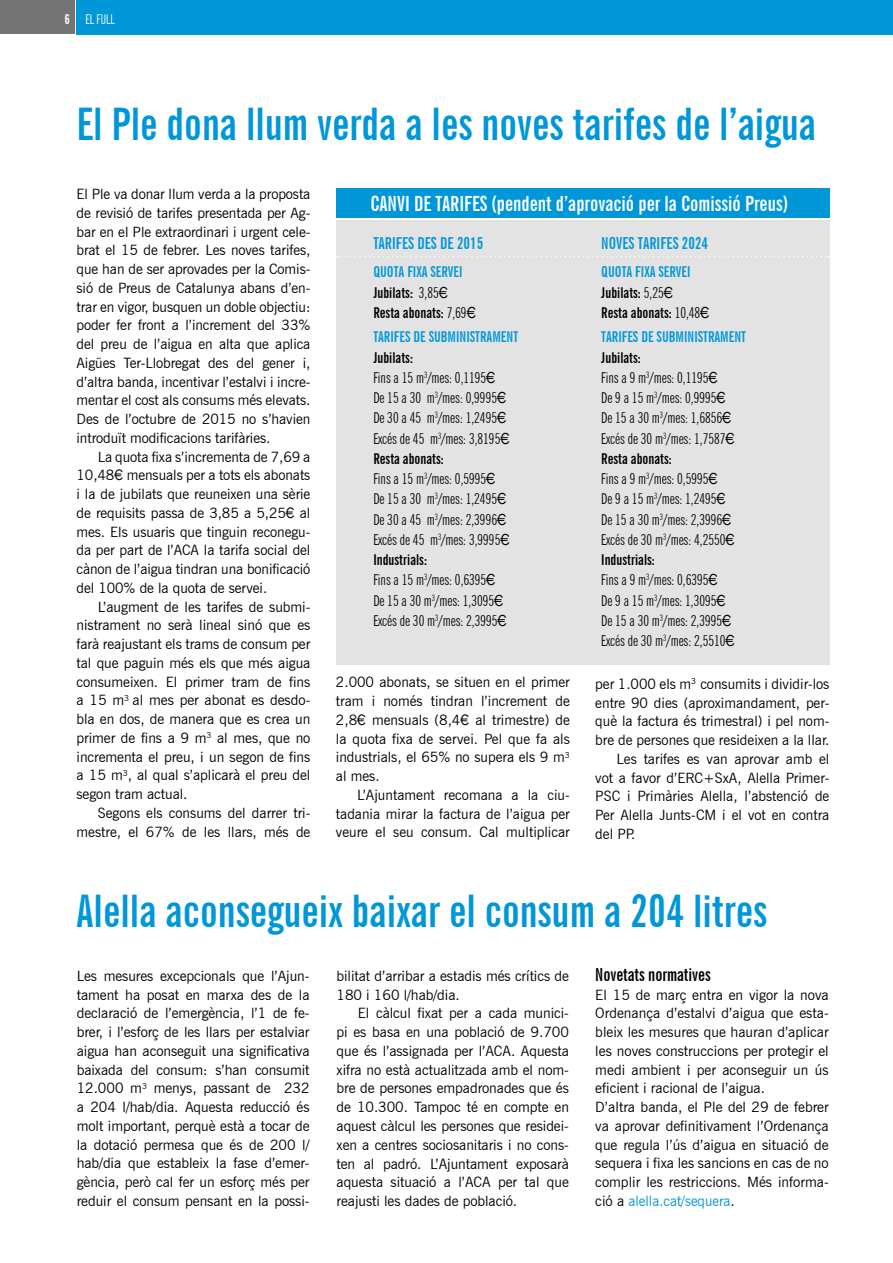
<style>
.page{position:relative;width:893px;height:1263px;background:#fff}
.page>*{position:absolute;margin:0;border:0;box-sizing:border-box;transform-origin:0 0}
.t1{font:700 extra-condensed 45px "News Gothic BT";color:#0097d9}
.t2{font:700 extra-condensed 21px "News Gothic BT";color:#fff}
.t3{font:700 extra-condensed 18px "News Gothic BT";letter-spacing:-.005em;color:#000}
.t4{font:700 extra-condensed 16.5px "News Gothic BT";color:#0097d9}
.t5{font:extra-condensed 15px/20.2px "News Gothic BT";color:#000}
.t6{font:700 extra-condensed 15px/20.2px "News Gothic BT";color:#000}
.t7{font:700 extra-condensed 15px "News Gothic BT";color:#0097d9}
.t8{font:14.25px/18.8px "News Gothic BT";color:#000;text-align:justify}
.t9{font:extra-condensed 13.5px "News Gothic BT";color:#fff}
.s1{font-weight:700}
.s2{font-family:"News Gothic"}
.s3{color:#0097d9}
.s4{font-weight:400}
.s5{font-family:"News Gothic";font-weight:400;font-stretch:normal}
.s6{font-family:"News Gothic";font-stretch:normal}
</style>
<div class="page">
<div style="left:0;top:0;width:75px;height:34px;background:#757474"></div>
<div style="left:77px;top:0;width:816px;height:34px;background:#0097d9"></div>
<div style="left:336px;top:221px;width:493px;height:444px;background:#e3e3e3"></div>
<div style="left:336px;top:188px;width:493px;height:30px;background:#0097d9"></div>
<svg style="left:337px;top:256px;width:492px;height:1px"></svg>
<p class="t9" style="left:64px;top:11px;width:52px"><span class="s1">6</span> EL FULL</p>
<h1 class="t1" style="left:77px;top:97px;width:741px">El Ple dona llum verda a les noves tarifes de l’aigua</h1>
<p class="t8" style="left:77px;top:184px;width:235px">El Ple va donar llum verda a la proposta de revisió de tarifes presentada per Ag&shy;bar en el Ple extraordinari i urgent cele&shy;brat el 15 de febrer. Les noves tarifes, que han de ser aprovades per la Comis&shy;sió de Preus de Catalunya abans d’en&shy;trar en vigor, busquen un doble objectiu: poder fer front a l’increment del 33% del preu de l’aigua en alta que aplica Aigües Ter-Llobregat des del gener i, d’altra banda, incentivar l’estalvi i incre&shy;mentar el cost als consums més elevats.<br>Des de l’octubre de 2015 no s’havien introduït modificacions tarifàries.</p>
<p class="t8" style="left:77px;top:447px;width:235px;text-indent:21px">La quota fixa s’incrementa de 7,69 a 10,48<span class="s2">€</span> mensuals per a tots els abonats i la de jubilats que reuneixen una sèrie de requisits passa de 3,85 a 5,25<span class="s2">€</span> al mes. Els usuaris que tinguin reconegu&shy;da per part de l’ACA la tarifa social del cànon de l’aigua tindran una bonificació del 100% de la quota de servei.</p>
<p class="t8" style="left:77px;top:597px;width:235px;text-indent:21px">L’augment de les tarifes de submi&shy;nistrament no serà lineal sinó que es farà reajustant els trams de consum per tal que paguin més els que més aigua consumeixen. El primer tram de fins a 15 m<sup>3</sup> al mes per abonat es desdo&shy;bla en dos, de manera que es crea un primer de fins a 9 m<sup>3</sup> al mes, que no incrementa el preu, i un segon de fins a 15 m<sup>3</sup>, al qual s’aplicarà el preu del segon tram actual.</p>
<p class="t8" style="left:77px;top:803px;width:235px;text-align:right">Segons els consums del darrer tri&shy;mestre, el 67% de les llars, més de</p>
<h2 class="t2" style="left:370px;top:191px;width:419px">CANVI DE TARIFES (pendent d’aprovació per la Comissió Preus)</h2>
<p class="t4" style="left:373px;top:233px;width:111px">TARIFES DES DE 2015</p>
<p class="t6" style="left:373px;top:262px;width:104px"><span class="s3">QUOTA FIXA SERVEI<br></span>Jubilats: <span class="s4">3,85</span><span class="s5">€<br></span>Resta abonats: <span class="s4">7,69</span><span class="s5">€</span></p>
<p class="t7" style="left:373px;top:328px;width:146px">TARIFES DE SUBMINISTRAMENT</p>
<p class="t5" style="left:373px;top:347px;width:138px"><span class="s1">Jubilats:<br></span>Fins a 15 m<sup>3</sup>/mes: 0,1195<span class="s6">€<br></span>De 15 a 30 m<sup>3</sup>/mes: 0,9995<span class="s6">€<br></span>De 30 a 45 m<sup>3</sup>/mes: 1,2495<span class="s6">€<br></span>Excés de 45 m<sup>3</sup>/mes: 3,8195<span class="s6">€<br></span><span class="s1">Resta abonats:<br></span>Fins a 15 m<sup>3</sup>/mes: 0,5995<span class="s6">€<br></span>De 15 a 30 m<sup>3</sup>/mes: 1,2495<span class="s6">€<br></span>De 30 a 45 m<sup>3</sup>/mes: 2,3996<span class="s6">€<br></span>Excés de 45 m<sup>3</sup>/mes: 3,9995<span class="s6">€<br></span><span class="s1">Industrials:<br></span>Fins a 15 m<sup>3</sup>/mes: 0,6395<span class="s6">€<br></span>De 15 a 30 m<sup>3</sup>/mes: 1,3095<span class="s6">€<br></span>Excés de 30 m<sup>3</sup>/mes: 2,3995<span class="s6">€</span></p>
<p class="t4" style="left:601px;top:233px;width:108px">NOVES TARIFES 2024</p>
<p class="t6" style="left:601px;top:262px;width:110px"><span class="s3">QUOTA FIXA SERVEI<br></span>Jubilats: <span class="s4">5,25</span><span class="s5">€<br></span>Resta abonats: <span class="s4">10,48</span><span class="s5">€</span></p>
<p class="t7" style="left:601px;top:328px;width:146px">TARIFES DE SUBMINISTRAMENT</p>
<p class="t5" style="left:601px;top:347px;width:135px"><span class="s1">Jubilats:<br></span>Fins a 9 m<sup>3</sup>/mes: 0,1195<span class="s6">€<br></span>De 9 a 15 m<sup>3</sup>/mes: 0,9995<span class="s6">€<br></span>De 15 a 30 m<sup>3</sup>/mes: 1,6856<span class="s6">€<br></span>Excés de 30 m<sup>3</sup>/mes: 1,7587<span class="s6">€<br></span><span class="s1">Resta abonats:<br></span>Fins a 9 m<sup>3</sup>/mes: 0,5995<span class="s6">€<br></span>De 9 a 15 m<sup>3</sup>/mes: 1,2495<span class="s6">€<br></span>De 15 a 30 m<sup>3</sup>/mes: 2,3996<span class="s6">€<br></span>Excés de 30 m<sup>3</sup>/mes: 4,2550<span class="s6">€<br></span><span class="s1">Industrials:<br></span>Fins a 9 m<sup>3</sup>/mes: 0,6395<span class="s6">€<br></span>De 9 a 15 m<sup>3</sup>/mes: 1,3095<span class="s6">€<br></span>De 15 a 30 m<sup>3</sup>/mes: 2,3995<span class="s6">€<br></span>Excés de 30 m<sup>3</sup>/mes: 2,5510<span class="s6">€</span></p>
<p class="t8" style="left:336px;top:673px;width:235px">2.000 abonats, se situen en el primer tram i només tindran l’increment de 2,8<span class="s2">€</span> mensuals (8,4<span class="s2">€</span> al trimestre) de la quota fixa de servei. Pel que fa als industrials, el 65% no supera els 9 m<sup>3 </sup>al mes.</p>
<p class="t8" style="left:336px;top:785px;width:235px;text-indent:21px">L’Ajuntament recomana a la ciu&shy;tadania mirar la factura de l’aigua per veure el seu consum. Cal multiplicar</p>
<p class="t8" style="left:595px;top:674px;width:236px">per 1.000 els m<sup>3</sup> consumits i dividir-los</p>
<p class="t8" style="left:595px;top:693px;width:236px">entre 90 dies (aproximandament, per-</p>
<p class="t8" style="left:595px;top:712px;width:236px">què la factura és trimestral) i pel nom-</p>
<p class="t8" style="left:595px;top:730px;width:236px">bre de persones que resideixen a la llar.</p>
<p class="t8" style="left:617px;top:749px;width:214px">Les tarifes es van aprovar amb el</p>
<p class="t8" style="left:595px;top:768px;width:236px">vot a favor d’ERC+SxA, Alella Primer-</p>
<p class="t8" style="left:595px;top:787px;width:236px">PSC i Primàries Alella, l’abstenció de</p>
<p class="t8" style="left:595px;top:806px;width:236px">Per Alella Junts-CM i el vot en contra</p>
<p class="t8" style="left:595px;top:824px;width:41px">del PP.</p>
<h1 class="t1" style="left:76px;top:884px;width:692px">Alella aconsegueix baixar el consum a 204 litres</h1>
<p class="t8" style="left:77px;top:966px;width:234px">Les mesures excepcionals que l’Ajun&shy;tament ha posat en marxa des de la declaració de l’emergència, l’1 de fe&shy;brer, i l’esforç de les llars per estalviar aigua han aconseguit una significativa baixada del consum: s’han consumit 12.000 m<sup>3</sup> menys, passant de 232 a 204 l/hab/dia. Aquesta reducció és molt important, perquè està a tocar de la dotació permesa que és de 200 l/ hab/dia que estableix la fase d’emer&shy;gència, però cal fer un esforç més per reduir el consum pensant en la possi-</p>
<p class="t8" style="left:337px;top:966px;width:234px">bilitat d’arribar a estadis més crítics de<br>180 i 160 l/hab/dia.</p>
<p class="t3" style="left:595px;top:963px;width:117px">Novetats normatives</p>
<p class="t8" style="left:595px;top:985px;width:235px;text-align:left">El 15 de març entra en vigor la nova Ordenança d’estalvi d’aigua que esta&shy;bleix les mesures que hauran d’aplicar les noves construccions per protegir el medi ambient i per aconseguir un ús eficient i racional de l’aigua.<br>D’altra banda, el Ple del 29 de febrer va aprovar definitivament l’Ordenança que regula l’ús d’aigua en situació de sequera i fixa les sancions en cas de no complir les restriccions. Més informa&shy;ció a <span class="s3">alella.cat/sequera</span>.</p>
<p class="t8" style="left:337px;top:1004px;width:234px;text-indent:21px">El càlcul fixat per a cada munici&shy;pi es basa en una població de 9.700 que és l’assignada per l’ACA. Aquesta xifra no està actualitzada amb el nom&shy;bre de persones empadronades que és de 10.300. Tampoc té en compte en aquest càlcul les persones que residei&shy;xen a centres sociosanitaris i no cons&shy;ten al padró. L’Ajuntament exposarà aquesta situació a l’ACA per tal que reajusti les dades de població.</p>
</div>
